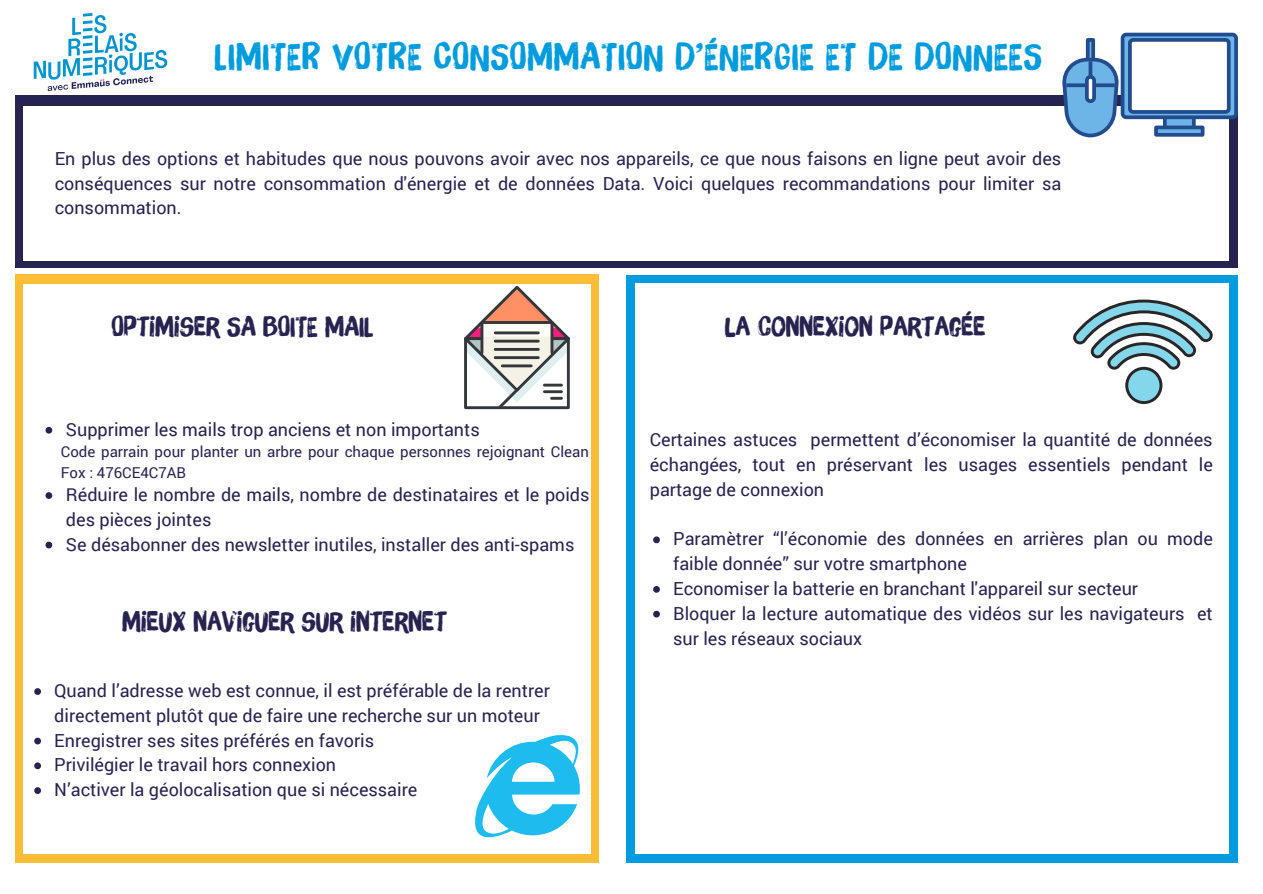
<style>
.page{position:relative;width:1263px;height:894px;background:#fff}
.page>*{position:absolute;margin:0;border:0;box-sizing:border-box;transform-origin:0 0}
.t1{font:36px "Brush Up";letter-spacing:.03em;color:#009cde}
.t2{font:27px "Brush Up";color:#272350}
.t3{font:18px/24.8px "Roboto";color:#272350}
.t4{font:15px/20.2px "Roboto";color:#272350}
</style>
<div class="page">
<div style="left:16px;top:96px;width:1222px;height:172px;background:#272350"></div>
<div style="left:23px;top:106px;width:1206px;height:154px;background:#fff"></div>
<div style="left:15px;top:274px;width:584px;height:588px;background:#fcbe37"></div>
<div style="left:626px;top:275px;width:612px;height:587px;background:#009cde"></div>
<div style="left:635px;top:283px;width:593px;height:570px;background:#fff"></div>
<div style="left:23px;top:284px;width:568px;height:569px;background:#fff"></div>
<svg style="left:34px;top:688px;width:7px;height:6px"></svg>
<svg style="left:34px;top:737px;width:7px;height:7px"></svg>
<svg style="left:34px;top:762px;width:7px;height:7px"></svg>
<svg style="left:34px;top:787px;width:7px;height:6px"></svg>
<svg style="left:653px;top:536px;width:7px;height:7px"></svg>
<svg style="left:653px;top:586px;width:7px;height:6px"></svg>
<svg style="left:653px;top:610px;width:7px;height:7px"></svg>
<svg style="left:1073px;top:299px;width:140px;height:105px"></svg>
<svg style="left:464px;top:285px;width:106px;height:124px"></svg>
<div style="left:480px;top:321px;width:73px;height:33px;border:3px solid #33363a"></div>
<hr style="left:495px;top:331px;width:43px;height:3px;background:#33363a">
<hr style="left:495px;top:339px;width:43px;height:3px;background:#33363a">
<hr style="left:495px;top:348px;width:43px;height:3px;background:#33363a">
<hr style="left:495px;top:356px;width:43px;height:3px;background:#33363a">
<hr style="left:502px;top:364px;width:29px;height:3px;background:#33363a">
<svg style="left:46px;top:427px;width:6px;height:6px"></svg>
<svg style="left:46px;top:492px;width:6px;height:6px"></svg>
<svg style="left:46px;top:541px;width:6px;height:7px"></svg>
<svg style="left:475px;top:735px;width:105px;height:103px"></svg>
<div style="left:1086px;top:38px;width:9px;height:33px;border:4px solid #224c8d"></div>
<svg style="left:1062px;top:58px;width:57px;height:79px"></svg>
<svg style="left:1066px;top:83px;width:49px;height:4px"></svg>
<hr style="left:1089px;top:61px;width:3px;height:24px;background:#224c8d">
<div style="left:1087px;top:77px;width:7px;height:24px;background:#fff;border-radius:4px"></div>
<div style="left:1085px;top:75px;width:11px;height:28px;border:4px solid #224c8d;border-radius:4px"></div>
<svg style="left:1168px;top:119px;width:23px;height:6px"></svg>
<div style="left:1163px;top:112px;width:33px;height:19px;border:4px solid #224c8d"></div>
<div style="left:1156px;top:127px;width:47px;height:8px;background:#6db5e7"></div>
<div style="left:1154px;top:125px;width:50px;height:12px;border:4px solid #224c8d"></div>
<div style="left:1122px;top:35px;width:114px;height:82px;background:#6db5e7;border-radius:4px"></div>
<div style="left:1121px;top:33px;width:117px;height:86px;border:4px solid #224c8d;border-radius:4px"></div>
<div style="left:1130px;top:40px;width:99px;height:72px;background:#fff;border-radius:3px"></div>
<div style="left:1128px;top:38px;width:103px;height:76px;border:4px solid #224c8d;border-radius:3px"></div>
<img style="left:33px;top:13px;width:135px;height:79px">
<p class="t1" style="left:215px;top:40px;width:829px">LIMITER VOTRE CONSOMMATION D’ÉNERGIE ET DE DONNEES</p>
<p class="t3" style="left:55px;top:145px;width:1008px;text-align:justify">En plus des options et habitudes que nous pouvons avoir avec nos appareils, ce que nous faisons en ligne peut avoir des conséquences sur notre consommation d'énergie et de données Data. Voici quelques recommandations pour limiter sa consommation.</p>
<p class="t2" style="left:111px;top:314px;width:264px">OPTIMISER SA BOITE MAIL</p>
<p class="t2" style="left:725px;top:315px;width:263px">LA CONNEXION PARTAGÉE</p>
<p class="t3" style="left:66px;top:416px;width:415px">Supprimer les mails trop anciens et non importants</p>
<p class="t4" style="left:61px;top:441px;width:529px">Code parrain pour planter un arbre pour chaque personnes rejoignant Clean<br>Fox : 476CE4C7AB</p>
<p class="t3" style="left:66px;top:481px;width:525px">Réduire le nombre de mails, nombre de destinataires et le poids des pièces jointes</p>
<p class="t3" style="left:66px;top:531px;width:510px">Se désabonner des newsletter inutiles, installer des anti-spams</p>
<p class="t2" style="left:122px;top:609px;width:326px">MIEUX NAVIGUER SUR INTERNET</p>
<p class="t3" style="left:54px;top:677px;width:497px">Quand l’adresse web est connue, il est préférable de la rentrer directement plutôt que de faire une recherche sur un moteur</p>
<p class="t3" style="left:54px;top:727px;width:321px">Enregistrer ses sites préférés en favoris</p>
<p class="t3" style="left:54px;top:751px;width:283px">Privilégier le travail hors connexion</p>
<p class="t3" style="left:54px;top:776px;width:365px">N’activer la géolocalisation que si nécessaire</p>
<p class="t3" style="left:650px;top:427px;width:565px;text-align:justify">Certaines astuces permettent d’économiser la quantité de données échangées, tout en préservant les usages essentiels pendant le partage de connexion</p>
<p class="t3" style="left:673px;top:526px;width:541px">Paramètrer “l’économie des données en arrières plan ou mode faible donnée” sur votre smartphone</p>
<p class="t3" style="left:673px;top:575px;width:466px">Economiser la batterie en branchant l'appareil sur secteur</p>
<p class="t3" style="left:673px;top:600px;width:541px">Bloquer la lecture automatique des vidéos sur les navigateurs et sur les réseaux sociaux</p>
</div>
